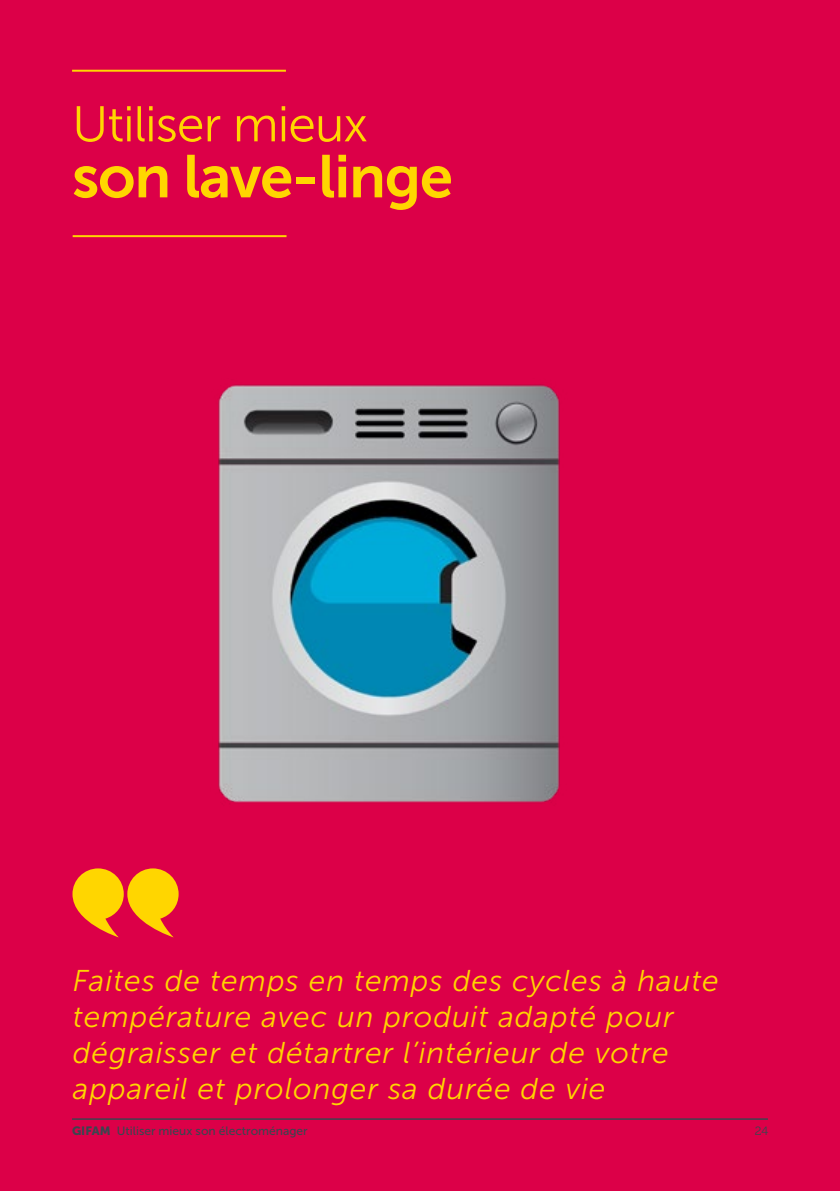
<style>
.page{position:relative;width:840px;height:1191px;background:#fff}
.page>*{position:absolute;margin:0;border:0;box-sizing:border-box;transform-origin:0 0}
.t1{font:60px "Museo Sans 700";letter-spacing:-.02em;color:#ffd600}
.t2{font:50px "Museo Sans 300";letter-spacing:-.02em;color:#ffd600}
.t3{font:italic 30px/36px "Museo Sans 300";letter-spacing:.03em;color:#ffd600}
.t4{font:12px "Museo Sans 500";color:#3c454f}
.t5{font:12px "Museo Sans 900";color:#3c454f}
.t6{font:12px "Museo 300";color:#3c454f}
</style>
<div class="page">
<div style="left:0;top:0;width:839px;height:1191px;background:#dc0048"></div>
<img style="left:218px;top:384px;width:342px;height:419px">
<svg style="left:72px;top:868px;width:106px;height:69px"></svg>
<hr style="left:73px;top:235px;width:213px;height:2px;background:#ffd600">
<hr style="left:72px;top:70px;width:214px;height:2px;background:#ffd600">
<hr style="left:72px;top:1118px;width:695px;height:1px;background:#3c454f">
<p class="t2" style="left:72px;top:97px;width:297px">Utiliser mieux</p>
<p class="t1" style="left:72px;top:143px;width:382px">son lave-linge</p>
<p class="t3" style="left:73px;top:962px;width:647px">Faites de temps en temps des cycles à haute température avec un produit adapté pour dégraisser et détartrer l’intérieur de votre appareil et prolonger sa durée de vie</p>
<p class="t5" style="left:72px;top:1123px;width:40px">GIFAM</p>
<p class="t4" style="left:117px;top:1124px;width:192px">Utiliser mieux son électroménager</p>
<p class="t6" style="left:754px;top:1124px;width:15px">24</p>
</div>
